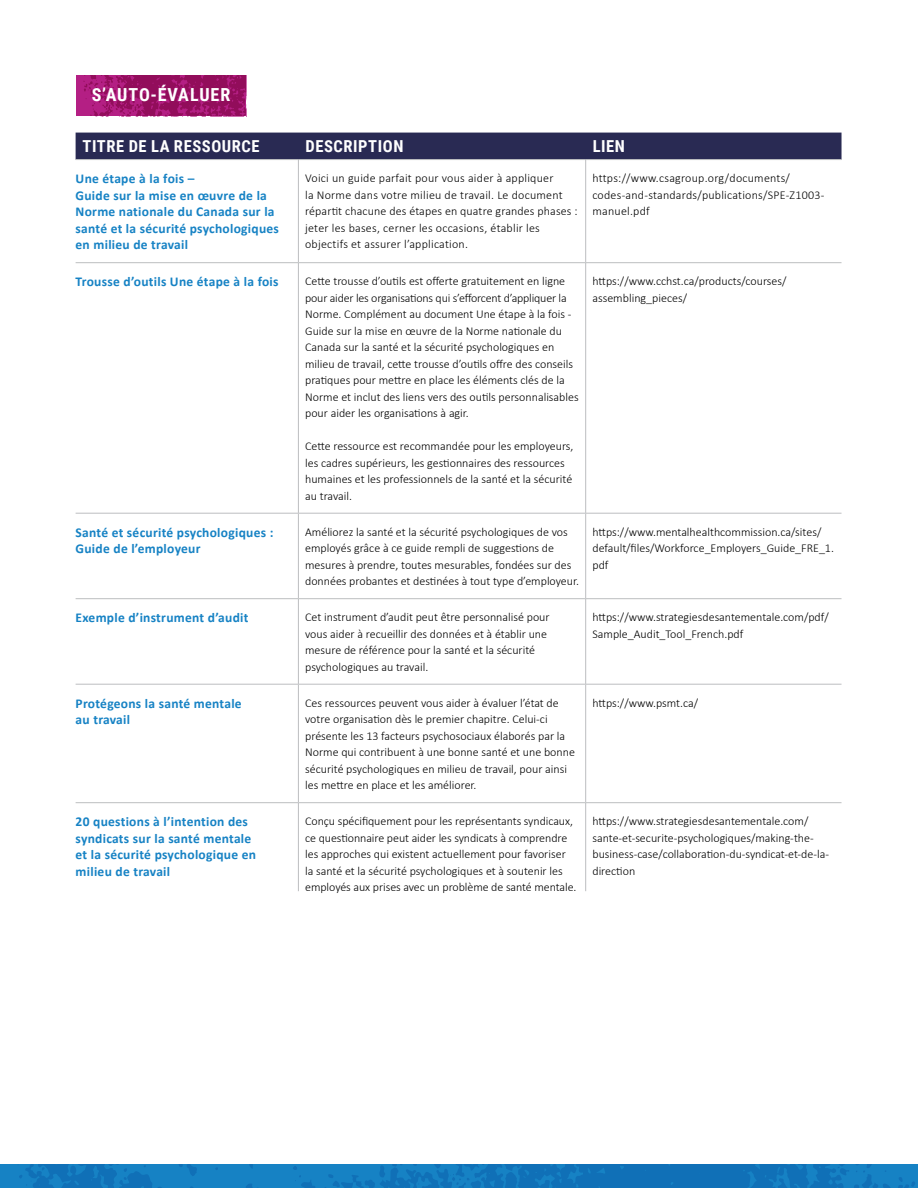
<style>
.page{position:relative;width:918px;height:1188px;background:#fff}
.page>*{position:absolute;margin:0;border:0;box-sizing:border-box;transform-origin:0 0}
.t1{font:700 18px "Roboto Condensed";letter-spacing:.055em;color:#fff}
.t2{font:700 16.5px "Roboto Condensed";letter-spacing:.035em;color:#fff}
.t3{font:700 13.5px/16.5px "Calibri";letter-spacing:.02em;color:#1682c4}
.t4{font:300 12px/16.5px "Calibri";color:#000}
.t5{font:300 12px/16.5px "Calibri";letter-spacing:.02em;color:#000}
</style>
<div class="page">
<svg style="left:0;top:1164px;width:918px;height:24px"></svg>
<div style="left:76px;top:133px;width:766px;height:26px;background:#292a53"></div>
<hr style="left:76px;top:159px;width:222px;height:1px;background:#bcbec0">
<hr style="left:298px;top:159px;width:288px;height:1px;background:#bcbec0">
<hr style="left:586px;top:159px;width:256px;height:1px;background:#bcbec0">
<hr style="left:76px;top:262px;width:222px;height:1px;background:#bcbec0">
<hr style="left:298px;top:262px;width:288px;height:1px;background:#bcbec0">
<hr style="left:586px;top:262px;width:256px;height:1px;background:#bcbec0">
<hr style="left:76px;top:513px;width:222px;height:1px;background:#bcbec0">
<hr style="left:298px;top:513px;width:288px;height:1px;background:#bcbec0">
<hr style="left:586px;top:513px;width:256px;height:1px;background:#bcbec0">
<hr style="left:76px;top:598px;width:222px;height:1px;background:#bcbec0">
<hr style="left:298px;top:598px;width:288px;height:1px;background:#bcbec0">
<hr style="left:586px;top:598px;width:256px;height:1px;background:#bcbec0">
<hr style="left:298px;top:160px;width:1px;height:102px;background:#bcbec0">
<hr style="left:585px;top:160px;width:1px;height:102px;background:#bcbec0">
<hr style="left:298px;top:263px;width:1px;height:250px;background:#bcbec0">
<hr style="left:585px;top:263px;width:1px;height:250px;background:#bcbec0">
<hr style="left:298px;top:513px;width:1px;height:85px;background:#bcbec0">
<hr style="left:585px;top:513px;width:1px;height:85px;background:#bcbec0">
<hr style="left:298px;top:599px;width:1px;height:85px;background:#bcbec0">
<hr style="left:585px;top:599px;width:1px;height:85px;background:#bcbec0">
<hr style="left:298px;top:684px;width:1px;height:118px;background:#bcbec0">
<hr style="left:585px;top:684px;width:1px;height:118px;background:#bcbec0">
<hr style="left:298px;top:803px;width:1px;height:88px;background:#bcbec0">
<hr style="left:585px;top:803px;width:1px;height:88px;background:#bcbec0">
<hr style="left:76px;top:684px;width:222px;height:1px;background:#bcbec0">
<hr style="left:298px;top:684px;width:288px;height:1px;background:#bcbec0">
<hr style="left:586px;top:684px;width:256px;height:1px;background:#bcbec0">
<hr style="left:76px;top:802px;width:222px;height:1px;background:#bcbec0">
<hr style="left:298px;top:802px;width:288px;height:1px;background:#bcbec0">
<hr style="left:586px;top:802px;width:256px;height:1px;background:#bcbec0">
<svg style="left:76px;top:76px;width:170px;height:40px"></svg>
<h1 class="t1" style="left:92px;top:82px;width:140px">S’AUTO-ÉVALUER</h1>
<h2 class="t2" style="left:83px;top:134px;width:179px">TITRE DE LA RESSOURCE</h2>
<h2 class="t2" style="left:305px;top:134px;width:100px">DESCRIPTION</h2>
<h2 class="t2" style="left:593px;top:134px;width:34px">LIEN</h2>
<p class="t3" style="left:76px;top:170px;width:205px">Une étape à la fois –<br>Guide sur la mise en œuvre de la<br>Norme nationale du Canada sur la santé et la sécurité psychologiques en milieu de travail</p>
<p class="t5" style="left:305px;top:169px;width:274px">Voici un guide parfait pour vous aider à appliquer<br>la Norme dans votre milieu de travail. Le document répartit chacune des étapes en quatre grandes phases : jeter les bases, cerner les occasions, établir les objectifs et assurer l’application.</p>
<p class="t5" style="left:592px;top:169px;width:233px">https://www.csagroup.org/documents/ codes-and-standards/publications/SPE-Z1003- manuel.pdf</p>
<p class="t3" style="left:76px;top:274px;width:204px">Trousse d’outils Une étape à la fois</p>
<p class="t4" style="left:305px;top:272px;width:275px">Cette trousse d’outils est offerte gratuitement en ligne pour aider les organisations qui s’efforcent d’appliquer la Norme. Complément au document Une étape à la fois - Guide sur la mise en œuvre de la Norme nationale du Canada sur la santé et la sécurité psychologiques en milieu de travail, cette trousse d’outils offre des conseils pratiques pour mettre en place les éléments clés de la Norme et inclut des liens vers des outils personnalisables pour aider les organisations à agir.</p>
<p class="t4" style="left:305px;top:437px;width:270px">Cette ressource est recommandée pour les employeurs, les cadres supérieurs, les gestionnaires des ressources humaines et les professionnels de la santé et la sécurité au travail.</p>
<p class="t4" style="left:592px;top:272px;width:196px">https://www.cchst.ca/products/courses/ assembling_pieces/</p>
<p class="t3" style="left:76px;top:524px;width:199px">Santé et sécurité psychologiques :<br>Guide de l’employeur</p>
<p class="t4" style="left:305px;top:523px;width:275px">Améliorez la santé et la sécurité psychologiques de vos employés grâce à ce guide rempli de suggestions de mesures à prendre, toutes mesurables, fondées sur des données probantes et destinées à tout type d’employeur.</p>
<p class="t4" style="left:592px;top:523px;width:243px">https://www.mentalhealthcommission.ca/sites/ default/files/Workforce_Employers_Guide_FRE_1. pdf</p>
<p class="t3" style="left:76px;top:610px;width:174px">Exemple d’instrument d’audit</p>
<p class="t4" style="left:305px;top:608px;width:246px">Cet instrument d’audit peut être personnalisé pour vous aider à recueillir des données et à établir une mesure de référence pour la santé et la sécurité psychologiques au travail.</p>
<p class="t4" style="left:592px;top:608px;width:238px">https://www.strategiesdesantementale.com/pdf/<br>Sample_Audit_Tool_French.pdf</p>
<p class="t3" style="left:76px;top:695px;width:168px">Protégeons la santé mentale au travail</p>
<p class="t4" style="left:305px;top:694px;width:271px">Ces ressources peuvent vous aider à évaluer l’état de votre organisation dès le premier chapitre. Celui-ci présente les 13 facteurs psychosociaux élaborés par la Norme qui contribuent à une bonne santé et une bonne sécurité psychologiques en milieu de travail, pour ainsi les mettre en place et les améliorer.</p>
<p class="t4" style="left:592px;top:694px;width:107px">https://www.psmt.ca/</p>
<p class="t3" style="left:76px;top:814px;width:182px">20 questions à l’intention des syndicats sur la santé mentale et la sécurité psychologique en milieu de travail</p>
<p class="t4" style="left:305px;top:812px;width:273px">Conçu spécifiquement pour les représentants syndicaux, ce questionnaire peut aider les syndicats à comprendre les approches qui existent actuellement pour favoriser la santé et la sécurité psychologiques et à soutenir les employés aux prises avec un problème de santé mentale.</p>
<p class="t4" style="left:592px;top:812px;width:238px">https://www.strategiesdesantementale.com/ sante-et-securite-psychologiques/making-the&shy;business-case/collaboration-du-syndicat-et-de-la&shy;direction</p>
</div>
